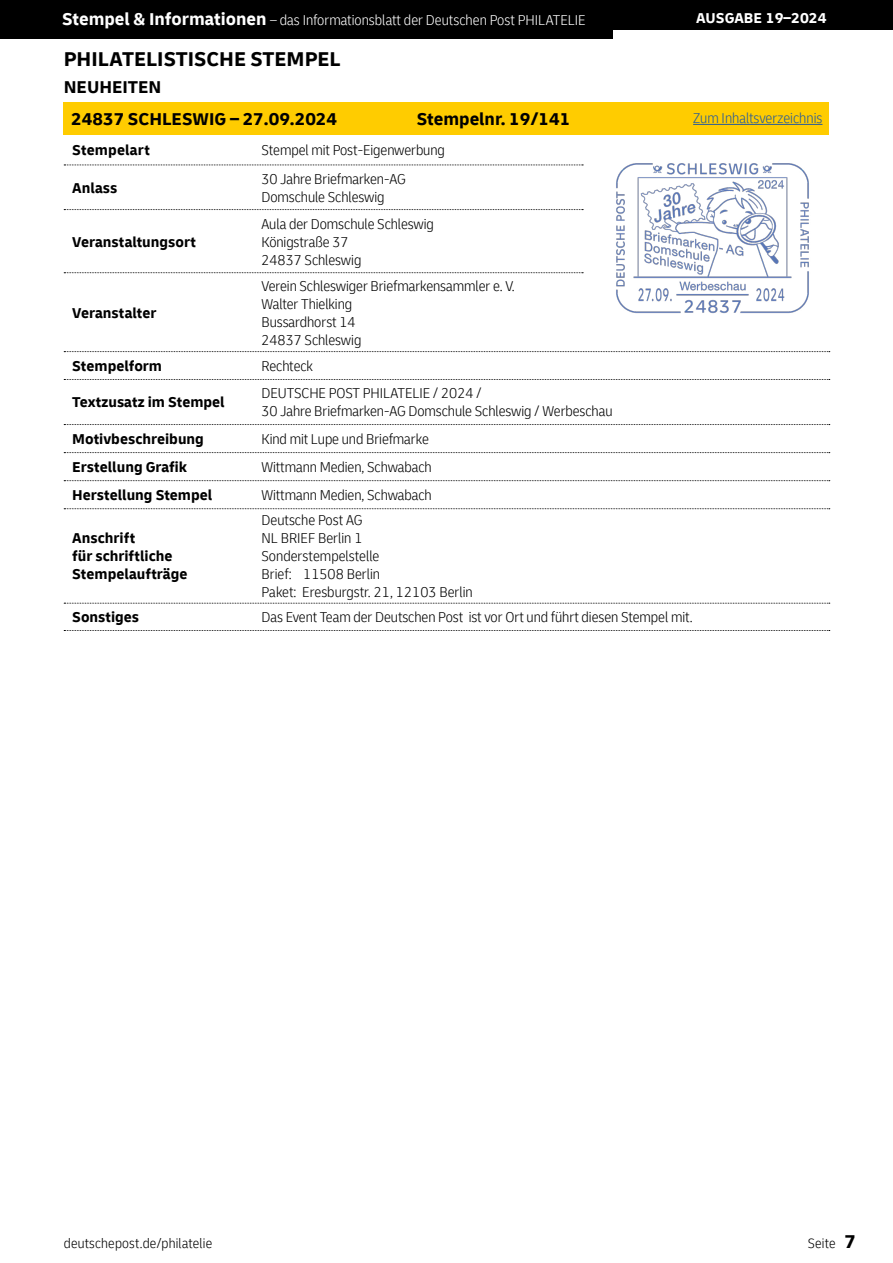
<style>
.page{position:relative;width:893px;height:1263px;background:#fff}
.page>*{position:absolute;margin:0;border:0;box-sizing:border-box;transform-origin:0 0}
.t1{font:700 21px "Delivery";color:#000}
.t2{font:700 18px/32px "Delivery";color:#000}
.t3{font:300 condensed 15px/18px "Delivery";letter-spacing:-.005em;color:#000}
.t4{font:700 15px/28px "Delivery";color:#000}
.t5{font:300 condensed 15px "Delivery";color:#fff}
.t6{font:300 condensed 15px "Delivery";color:#275b9b}
.t7{font:700 15px "Delivery";color:#fff}
.t8{font:300 condensed 14.25px "Delivery";letter-spacing:.015em;color:#000}
.s1{font-weight:700;font-stretch:normal;font-size:18px}
.s2{font-weight:700;font-stretch:normal;font-size:19.5px}
</style>
<div class="page">
<div style="left:0;top:0;width:893px;height:30px;background:#000"></div>
<div style="left:0;top:0;width:612px;height:38px;background:#000"></div>
<div style="left:64px;top:102px;width:765px;height:32px;background:#fc0"></div>
<svg style="left:64px;top:165px;width:519px;height:1px"></svg>
<svg style="left:64px;top:209px;width:519px;height:1px"></svg>
<svg style="left:64px;top:272px;width:519px;height:1px"></svg>
<svg style="left:64px;top:351px;width:766px;height:1px"></svg>
<svg style="left:64px;top:379px;width:766px;height:1px"></svg>
<svg style="left:64px;top:424px;width:766px;height:1px"></svg>
<svg style="left:64px;top:452px;width:766px;height:1px"></svg>
<svg style="left:64px;top:480px;width:766px;height:1px"></svg>
<svg style="left:64px;top:508px;width:766px;height:1px"></svg>
<svg style="left:64px;top:603px;width:766px;height:1px"></svg>
<img style="left:616px;top:163px;width:193px;height:151px">
<svg style="left:64px;top:630px;width:766px;height:1px"></svg>
<hr style="left:693px;top:124px;width:129px;height:1px;background:#275b9b">
<p class="t5" style="left:62px;top:12px;width:525px"><span class="s1">Stempel &amp; Informationen</span> – das Informationsblatt der Deutschen Post PHILATELIE</p>
<p class="t7" style="left:696px;top:9px;width:132px">AUSGABE 19–2024</p>
<h1 class="t1" style="left:64px;top:46px;width:278px">PHILATELISTISCHE STEMPEL</h1>
<p class="t2" style="left:71px;top:71px;width:267px;text-indent:-7px">NEUHEITEN<br>24837 SCHLESWIG – 27.09.2024</p>
<p class="t6" style="left:693px;top:109px;width:131px">Zum Inhaltsverzeichnis</p>
<p class="t2" style="left:417px;top:103px;width:155px">Stempelnr. 19/141</p>
<p class="t4" style="left:72px;top:136px;width:79px">Stempelart</p>
<p class="t4" style="left:72px;top:174px;width:47px">Anlass</p>
<p class="t4" style="left:72px;top:228px;width:125px">Veranstaltungsort</p>
<p class="t4" style="left:72px;top:299px;width:86px">Veranstalter</p>
<p class="t4" style="left:72px;top:352px;width:91px">Stempelform</p>
<p class="t4" style="left:72px;top:388px;width:154px">Textzusatz im Stempel</p>
<p class="t4" style="left:72px;top:425px;width:141px">Motivbeschreibung<br>Erstellung Grafik<br>Herstellung Stempel</p>
<p class="t4" style="left:72px;top:529px;width:117px;line-height:18px">Anschrift<br>für schriftliche<br>Stempelaufträge</p>
<p class="t3" style="left:261px;top:136px;width:185px;line-height:28.3px">Stempel mit Post-Eigenwerbung<br>30 Jahre Briefmarken-AG</p>
<p class="t3" style="left:261px;top:183px;width:174px;line-height:27px">Domschule Schleswig<br>Aula der Domschule Schleswig</p>
<p class="t3" style="left:261px;top:233px;width:101px">Königstraße 37<br>24837 Schleswig</p>
<p class="t3" style="left:261px;top:276px;width:255px">Verein Schleswiger Briefmarkensammler e. V.<br>Walter Thielking<br>Bussardhorst 14<br>24837 Schleswig</p>
<p class="t3" style="left:261px;top:352px;width:222px;line-height:27.2px">Rechteck<br>DEUTSCHE POST PHILATELIE / 2024 /</p>
<p class="t3" style="left:261px;top:397px;width:352px;line-height:27.9px">30 Jahre Briefmarken-AG Domschule Schleswig / Werbeschau Kind mit Lupe und Briefmarke<br>Wittmann Medien, Schwabach<br>Wittmann Medien, Schwabach</p>
<p class="t3" style="left:261px;top:511px;width:213px">Deutsche Post AG<br>NL BRIEF Berlin 1<br>Sonderstempelstelle<br>Brief: 11508 Berlin<br>Paket: Eresburgstr. 21, 12103 Berlin</p>
<p class="t4" style="left:72px;top:603px;width:68px">Sonstiges</p>
<p class="t3" style="left:261px;top:608px;width:433px">Das Event Team der Deutschen Post ist vor Ort und führt diesen Stempel mit.</p>
<p class="t8" style="left:64px;top:1235px;width:150px">deutschepost.de/philatelie</p>
<p class="t8" style="left:808px;top:1235px;width:50px">Seite <span class="s2">7</span></p>
</div>
